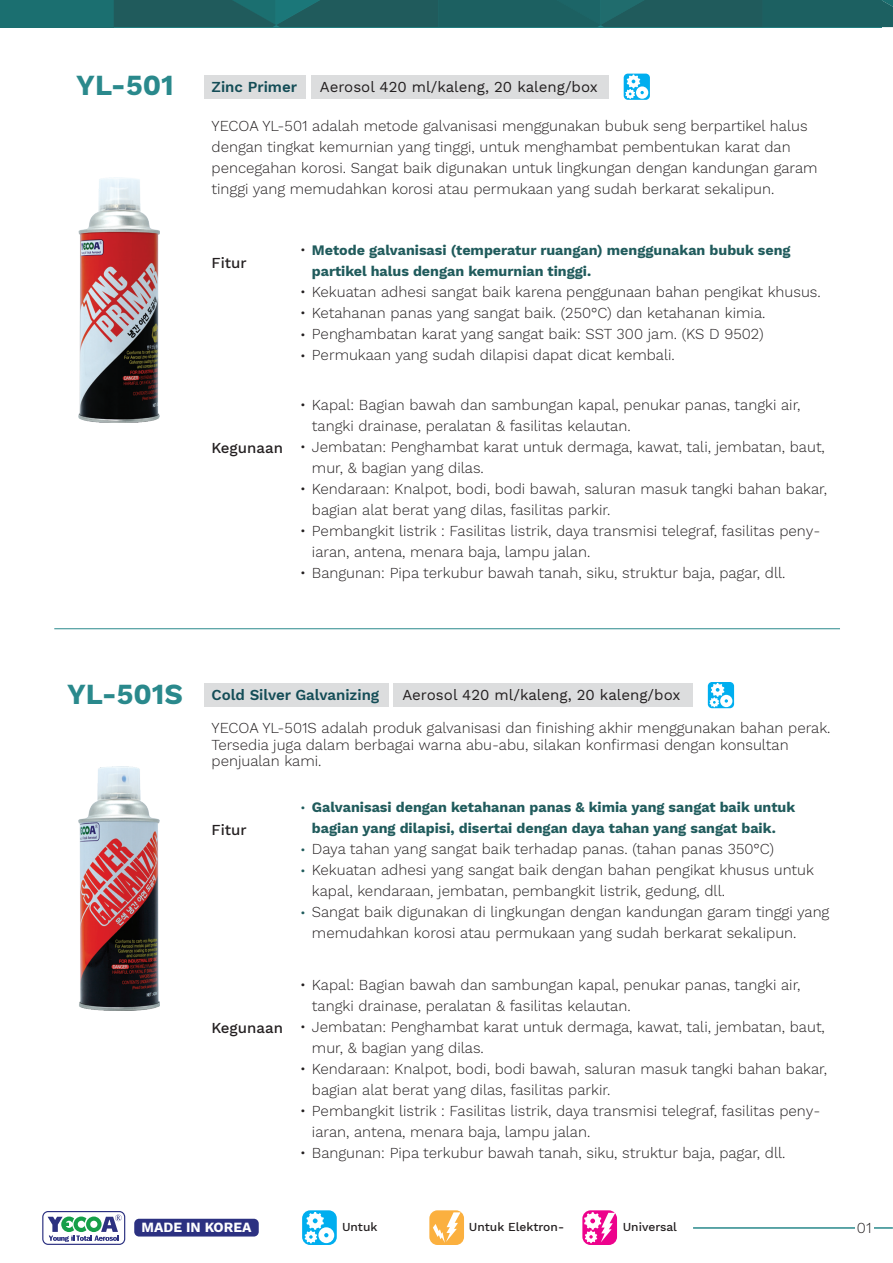
<style>
.page{position:relative;width:893px;height:1263px;background:#fff}
.page>*{position:absolute;margin:0;border:0;box-sizing:border-box;transform-origin:0 0}
.t1{font:700 28.65px "Work Sans";color:#2a898c}
.t2{font:300 15px/21px "Work Sans";color:#231f20}
.t3{font:15px "Work Sans";color:#231f20}
.t4{font:600 15px "Work Sans";color:#144d57}
.t5{font:500 15px "Work Sans";color:#231f20}
.t6{font:700 14.25px/21px "Work Sans";color:#205b5c}
.t7{font:700 13.8px "Work Sans";color:#fff}
.t8{font:500 12px "Work Sans";color:#231f20}
.s1{font-weight:300;font-size:15px;color:#231f20}
.s2{font-weight:700;font-size:28.65px;color:#2a898c}
.s3{font-weight:300;font-size:15px}
.s4{color:#205b5c}
</style>
<div class="page">
<img style="left:78px;top:177px;width:81px;height:245px">
<div style="left:204px;top:75px;width:101px;height:23px;background:#dcddde"></div>
<div style="left:311px;top:75px;width:298px;height:23px;background:#dcddde"></div>
<img style="left:78px;top:766px;width:81px;height:245px">
<div style="left:204px;top:683px;width:185px;height:24px;background:#dcddde"></div>
<div style="left:393px;top:683px;width:300px;height:24px;background:#dcddde"></div>
<hr style="left:54px;top:628px;width:786px;height:1px;background:#2a898c">
<div style="left:0;top:0;width:114px;height:27px;background:#1b6f70"></div>
<svg style="left:114px;top:0;width:779px;height:27px"></svg>
<svg style="left:624px;top:74px;width:26px;height:26px"></svg>
<svg style="left:625px;top:75px;width:23px;height:24px"></svg>
<svg style="left:708px;top:682px;width:26px;height:26px"></svg>
<svg style="left:709px;top:683px;width:23px;height:24px"></svg>
<hr style="left:693px;top:1227px;width:200px;height:2px;background:#2a898c">
<div style="left:855px;top:1220px;width:19px;height:16px;background:#fff"></div>
<svg style="left:42px;top:1211px;width:83px;height:34px"></svg>
<div style="left:134px;top:1219px;width:125px;height:17px;background:#2c3181;border-radius:5px"></div>
<svg style="left:302px;top:1210px;width:35px;height:35px"></svg>
<svg style="left:305px;top:1212px;width:29px;height:31px"></svg>
<div style="left:429px;top:1210px;width:35px;height:35px;background:#fbb03f;border-radius:8px"></div>
<svg style="left:433px;top:1212px;width:27px;height:31px"></svg>
<svg style="left:582px;top:1210px;width:35px;height:35px"></svg>
<svg style="left:584px;top:1212px;width:31px;height:31px"></svg>
<h1 class="t1" style="left:76px;top:69px;width:99px">YL-501</h1>
<p class="t4" style="left:212px;top:78px;width:87px">Zinc Primer</p>
<p class="t3" style="left:320px;top:78px;width:279px">Aerosol 420 ml/kaleng, 20 kaleng/box</p>
<p class="t2" style="left:212px;top:116px;width:608px">YECOA YL-501 adalah metode galvanisasi menggunakan bubuk seng berpartikel halus dengan tingkat kemurnian yang tinggi, untuk menghambat pembentukan karat dan pencegahan korosi. Sangat baik digunakan untuk lingkungan dengan kandungan garam tinggi yang memudahkan korosi atau permukaan yang sudah berkarat sekalipun.</p>
<p class="t5" style="left:212px;top:254px;width:37px">Fitur</p>
<p class="t5" style="left:212px;top:439px;width:73px">Kegunaan</p>
<p class="t6" style="left:312px;top:240px;width:480px;text-indent:-12px"><span class="s1">•</span> Metode galvanisasi (temperatur ruangan) menggunakan bubuk seng partikel halus dengan kemurnian tinggi.</p>
<p class="t2" style="left:300px;top:282px;width:522px">• Kekuatan adhesi sangat baik karena penggunaan bahan pengikat khusus.</p>
<p class="t2" style="left:300px;top:303px;width:467px">• Ketahanan panas yang sangat baik. (250°C) dan ketahanan kimia.</p>
<p class="t2" style="left:300px;top:324px;width:465px">• Penghambatan karat yang sangat baik: SST 300 jam. (KS D 9502)</p>
<p class="t2" style="left:300px;top:345px;width:376px">• Permukaan yang sudah dilapisi dapat dicat kembali.</p>
<p class="t2" style="left:300px;top:395px;width:502px">• Kapal: Bagian bawah dan sambungan kapal, penukar panas, tangki air,</p>
<p class="t2" style="left:300px;top:437px;width:526px">• Jembatan: Penghambat karat untuk dermaga, kawat, tali, jembatan, baut,</p>
<p class="t2" style="left:300px;top:479px;width:528px">• Kendaraan: Knalpot, bodi, bodi bawah, saluran masuk tangki bahan bakar,</p>
<p class="t2" style="left:300px;top:521px;width:522px">• Pembangkit listrik : Fasilitas listrik, daya transmisi telegraf, fasilitas peny-</p>
<p class="t2" style="left:300px;top:563px;width:487px">• Bangunan: Pipa terkubur bawah tanah, siku, struktur baja, pagar, dll.</p>
<p class="t2" style="left:312px;top:416px;width:320px">tangki drainase, peralatan &amp; fasilitas kelautan.</p>
<p class="t2" style="left:312px;top:458px;width:173px">mur, &amp; bagian yang dilas.</p>
<p class="t2" style="left:312px;top:500px;width:300px">bagian alat berat yang dilas, fasilitas parkir.</p>
<p class="t2" style="left:312px;top:542px;width:280px">iaran, antena, menara baja, lampu jalan.</p>
<p class="t4" style="left:67px;top:686px;width:314px"><span class="s2">YL-501S</span> Cold Silver Galvanizing</p>
<p class="t3" style="left:402px;top:686px;width:279px">Aerosol 420 ml/kaleng, 20 kaleng/box</p>
<p class="t2" style="left:212px;top:720px;width:620px;line-height:16.5px">YECOA YL-501S adalah produk galvanisasi dan finishing akhir menggunakan bahan perak.<br>Tersedia juga dalam berbagai warna abu-abu, silakan konfirmasi dengan konsultan penjualan kami.</p>
<p class="t6" style="left:300px;top:797px;width:497px;text-align:center"><span class="s3">•</span> Galvanisasi dengan ketahanan panas &amp; kimia yang sangat baik untuk bagian yang dilapisi, disertai dengan daya tahan yang sangat baik.</p>
<p class="t2" style="left:300px;top:839px;width:476px"><span class="s4">•</span> Daya tahan yang sangat baik terhadap panas. (tahan panas 350°C)</p>
<p class="t2" style="left:312px;top:860px;width:504px;text-indent:-12px"><span class="s4">•</span> Kekuatan adhesi yang sangat baik dengan bahan pengikat khusus untuk kapal, kendaraan, jembatan, pembangkit listrik, gedung, dll.</p>
<p class="t2" style="left:312px;top:902px;width:519px;text-indent:-12px"><span class="s4">•</span> Sangat baik digunakan di lingkungan dengan kandungan garam tinggi yang memudahkan korosi atau permukaan yang sudah berkarat sekalipun.</p>
<p class="t2" style="left:300px;top:975px;width:502px">• Kapal: Bagian bawah dan sambungan kapal, penukar panas, tangki air,</p>
<p class="t2" style="left:300px;top:1017px;width:526px">• Jembatan: Penghambat karat untuk dermaga, kawat, tali, jembatan, baut,</p>
<p class="t2" style="left:300px;top:1059px;width:528px">• Kendaraan: Knalpot, bodi, bodi bawah, saluran masuk tangki bahan bakar,</p>
<p class="t2" style="left:300px;top:1101px;width:522px">• Pembangkit listrik : Fasilitas listrik, daya transmisi telegraf, fasilitas peny-</p>
<p class="t2" style="left:300px;top:1143px;width:487px">• Bangunan: Pipa terkubur bawah tanah, siku, struktur baja, pagar, dll.</p>
<p class="t5" style="left:212px;top:821px;width:37px">Fitur</p>
<p class="t2" style="left:312px;top:996px;width:320px">tangki drainase, peralatan &amp; fasilitas kelautan.</p>
<p class="t2" style="left:312px;top:1038px;width:173px">mur, &amp; bagian yang dilas.</p>
<p class="t2" style="left:312px;top:1080px;width:300px">bagian alat berat yang dilas, fasilitas parkir.</p>
<p class="t2" style="left:312px;top:1122px;width:280px">iaran, antena, menara baja, lampu jalan.</p>
<p class="t5" style="left:212px;top:1019px;width:73px">Kegunaan</p>
<p class="t7" style="left:142px;top:1220px;width:111px">MADE IN KOREA</p>
<p class="t8" style="left:342px;top:1219px;width:37px">Untuk</p>
<p class="t8" style="left:469px;top:1219px;width:97px">Untuk Elektron-</p>
<p class="t8" style="left:623px;top:1219px;width:56px">Universal</p>
<p class="t2" style="left:857px;top:1217px;width:16px">01</p>
</div>
